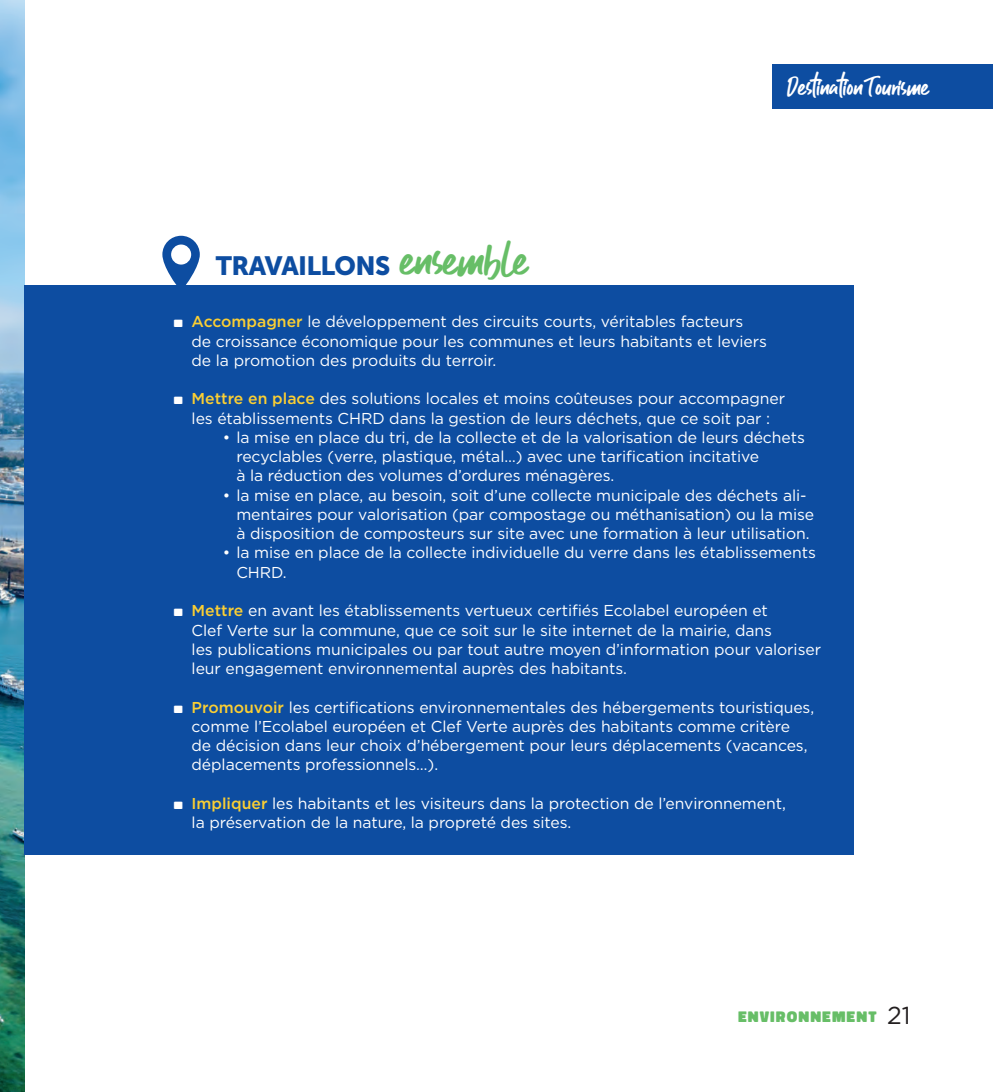
<style>
.page{position:relative;width:993px;height:1092px;background:#fff}
.page>*{position:absolute;margin:0;border:0;box-sizing:border-box;transform-origin:0 0}
.t1{font:900 36.75px "Don Jose";color:#fff}
.t2{font:26.25px "Museo Sans 900";letter-spacing:-.025em;color:#0d4da1}
.t3{font:24.5px "Guthen Bloots Personal Use";color:#fff}
.t4{font:24.5px "Gotham";color:#231f20}
.t5{font:15.75px/19.2px "Gotham";letter-spacing:-.005em;color:#fff}
.t6{font:900 15.75px "Don Jose";letter-spacing:.07em;color:#67be67}
.s1{font-family:"Guthen Bloots Personal Use";font-size:45.5px;color:#67be67}
.s2{font-weight:500;color:#fbcf33}
</style>
<div class="page">
<div style="left:772px;top:64px;width:220px;height:45px;background:#0d4da1"></div>
<img style="left:0;top:0;width:25px;height:1091px">
<div style="left:25px;top:286px;width:828px;height:568px;background:#0d4da1"></div>
<svg style="left:162px;top:236px;width:38px;height:50px"></svg>
<div style="left:171px;top:244px;width:20px;height:20px;background:#fff;border-radius:50%"></div>
<h2 class="t2" style="left:216px;top:251px;width:313px">TRAVAILLONS <span class="s1">ensemble</span></h2>
<h3 class="t3" style="left:787px;top:71px;width:143px">Destination Tourisme</h3>
<h1 class="t1" style="left:173px;top:295px;width:12px">.</h1>
<p class="t5" style="left:191px;top:312px;width:576px"><span class="s2">Accompagner</span> le développement des circuits courts, véritables facteurs<br>de croissance économique pour les communes et leurs habitants et leviers de la promotion des produits du terroir.</p>
<h1 class="t1" style="left:173px;top:372px;width:12px">.</h1>
<p class="t5" style="left:191px;top:389px;width:595px"><span class="s2">Mettre en place</span> des solutions locales et moins coûteuses pour accompagner les établissements CHRD dans la gestion de leurs déchets, que ce soit par :</p>
<p class="t5" style="left:236px;top:427px;width:570px;text-indent:-13px">• la mise en place du tri, de la collecte et de la valorisation de leurs déchets recyclables (verre, plastique, métal…) avec une tarification incitative<br>à la réduction des volumes d’ordures ménagères.</p>
<p class="t5" style="left:236px;top:485px;width:579px;text-indent:-13px">• la mise en place, au besoin, soit d’une collecte municipale des déchets ali&shy;mentaires pour valorisation (par compostage ou méthanisation) ou la mise à disposition de composteurs sur site avec une formation à leur utilisation.</p>
<p class="t5" style="left:236px;top:543px;width:580px;text-indent:-13px">• la mise en place de la collecte individuelle du verre dans les établissements<br>CHRD.</p>
<h1 class="t1" style="left:173px;top:583px;width:12px">.</h1>
<p class="t5" style="left:191px;top:600px;width:630px"><span class="s2">Mettre</span> en avant les établissements vertueux certifiés Ecolabel européen et<br>Clef Verte sur la commune, que ce soit sur le site internet de la mairie, dans<br>les publications municipales ou par tout autre moyen d’information pour valoriser leur engagement environnemental auprès des habitants.</p>
<h1 class="t1" style="left:173px;top:680px;width:12px">.</h1>
<p class="t5" style="left:191px;top:697px;width:624px"><span class="s2">Promouvoir</span> les certifications environnementales des hébergements touristiques, comme l’Ecolabel européen et Clef Verte auprès des habitants comme critère<br>de décision dans leur choix d’hébergement pour leurs déplacements (vacances, déplacements professionnels…).</p>
<h1 class="t1" style="left:173px;top:776px;width:12px">.</h1>
<p class="t5" style="left:191px;top:793px;width:595px"><span class="s2">Impliquer</span> les habitants et les visiteurs dans la protection de l’environnement, la préservation de la nature, la propreté des sites.</p>
<p class="t6" style="left:737px;top:1007px;width:140px">ENVIRONNEMENT</p>
<h3 class="t4" style="left:886px;top:999px;width:25px">21</h3>
</div>
